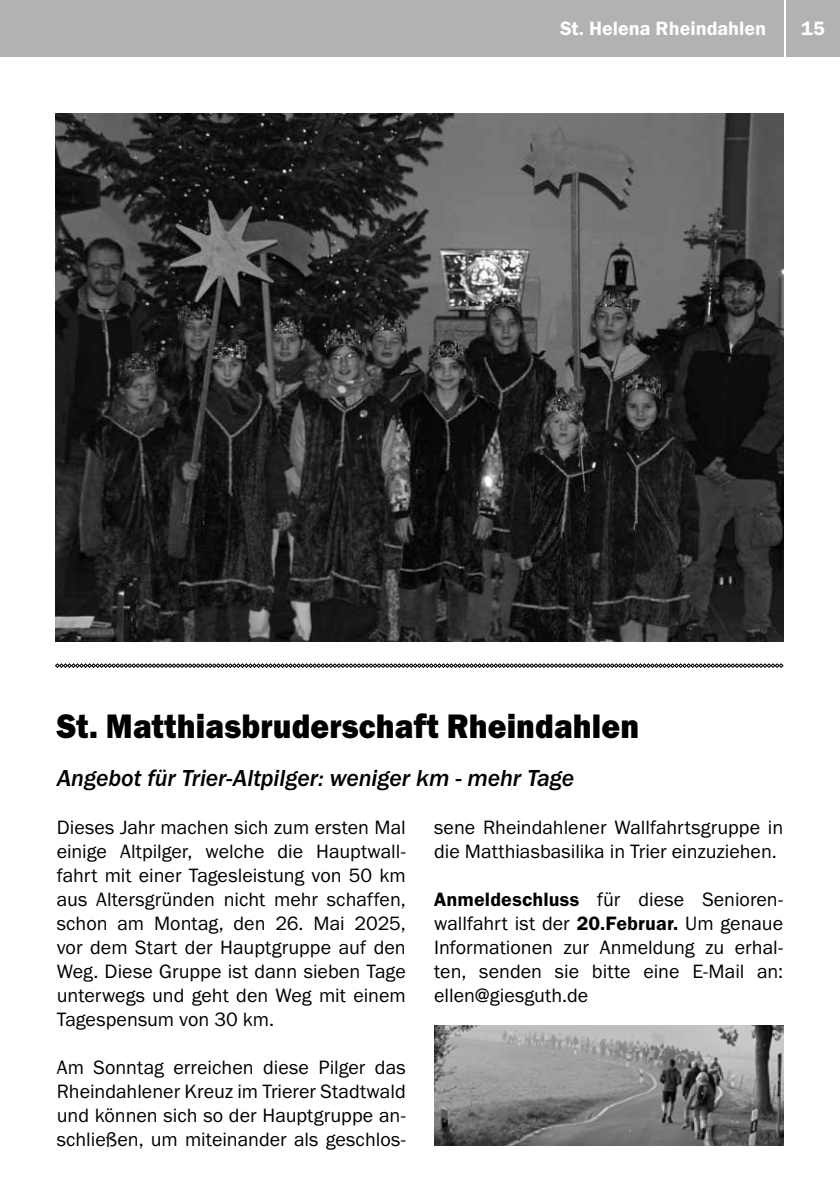
<style>
.page{position:relative;width:840px;height:1191px;background:#fff}
.page>*{position:absolute;margin:0;border:0;box-sizing:border-box;transform-origin:0 0}
.t1{font:35.2px "Franklin Gothic URW Hea";letter-spacing:.005em;color:#000;scale:.91 1}
.t2{font:24px "Franklin Gothic URW Med Ita";letter-spacing:-.005em;color:#000}
.t3{font:20px/24px "Franklin Gothic URW Boo";color:#000;text-align:justify}
.t4{font:20px "Franklin Gothic URW Dem";color:#fff}
.s1{font-family:"Franklin Gothic URW Dem"}
</style>
<div class="page">
<div style="left:0;top:0;width:782px;height:57px;background:#b3b2b2"></div>
<div style="left:785px;top:0;width:54px;height:57px;background:#b3b2b2"></div>
<img style="left:55px;top:113px;width:727px;height:528px">
<svg style="left:55px;top:663px;width:728px;height:5px"></svg>
<img style="left:434px;top:1025px;width:348px;height:120px">
<p class="t4" style="left:559px;top:16px;width:207px">St. Helena Rheindahlen</p>
<p class="t4" style="left:800px;top:16px;width:25px">15</p>
<h1 class="t1" style="left:57px;top:703px;width:641px">St. Matthiasbruderschaft Rheindahlen</h1>
<p class="t2" style="left:57px;top:763px;width:519px">Angebot für Trier-Altpilger: weniger km - mehr Tage</p>
<p class="t3" style="left:57px;top:814px;width:350px">Dieses Jahr machen sich zum ersten Mal einige Altpilger, welche die Hauptwall&shy;fahrt mit einer Tagesleistung von 50 km aus Altersgründen nicht mehr schaffen, schon am Montag, den 26. Mai 2025, vor dem Start der Hauptgruppe auf den Weg. Diese Gruppe ist dann sieben Tage unterwegs und geht den Weg mit einem Tagespensum von 30 km.</p>
<p class="t3" style="left:57px;top:1054px;width:350px">Am Sonntag erreichen diese Pilger das Rheindahlener Kreuz im Trierer Stadtwald und können sich so der Hauptgruppe an&shy;schließen, um miteinander als geschlos-</p>
<p class="t3" style="left:434px;top:814px;width:350px">sene Rheindahlener Wallfahrtsgruppe in die Matthiasbasilika in Trier einzuziehen.</p>
<p class="t3" style="left:434px;top:886px;width:350px"><span class="s1">Anmeldeschluss</span> für diese Senioren&shy;wallfahrt ist der <span class="s1">20.Februar.</span> Um genaue Informationen zur Anmeldung zu erhal&shy;ten, senden sie bitte eine E-Mail an: ellen@giesguth.de</p>
</div>
